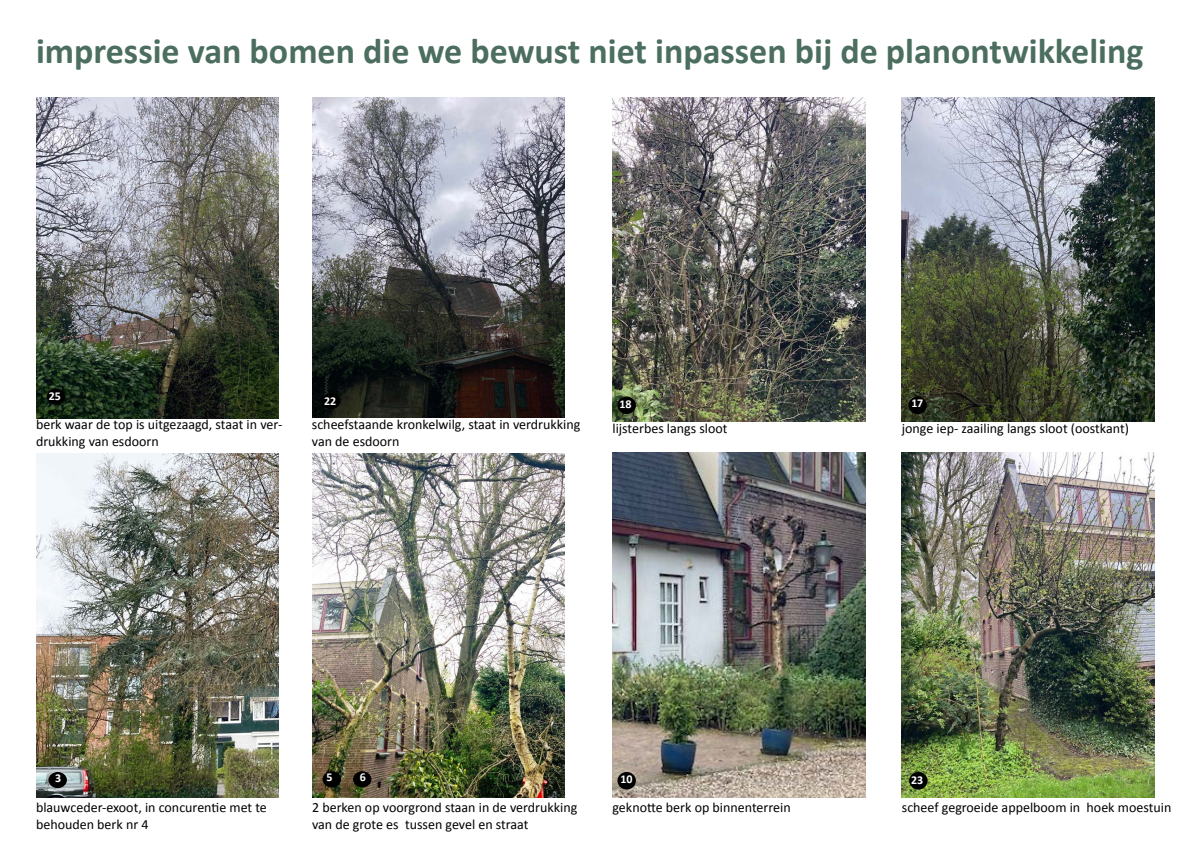
<style>
.page{position:relative;width:1191px;height:842px;background:#fff}
.page>*{position:absolute;margin:0;border:0;box-sizing:border-box;transform-origin:0 0}
.t1{font:700 36px "Calibri";color:#4b6e5f}
.t2{font:14px/16.8px "Calibri";color:#000}
.t3{font:700 12px "Calibri";letter-spacing:-.005em;color:#fff}
</style>
<div class="page">
<img style="left:36px;top:97px;width:243px;height:322px">
<img style="left:36px;top:453px;width:243px;height:344px">
<img style="left:313px;top:453px;width:251px;height:344px">
<img style="left:612px;top:97px;width:253px;height:324px">
<img style="left:612px;top:453px;width:253px;height:344px">
<img style="left:902px;top:453px;width:253px;height:344px">
<div style="left:47px;top:388px;width:18px;height:17px;background:#000;border-radius:50%"></div>
<div style="left:48px;top:772px;width:19px;height:16px;background:#000;border-radius:50%"></div>
<div style="left:322px;top:771px;width:19px;height:16px;background:#000;border-radius:50%"></div>
<div style="left:617px;top:396px;width:19px;height:18px;background:#000;border-radius:50%"></div>
<div style="left:617px;top:772px;width:19px;height:17px;background:#000;border-radius:50%"></div>
<div style="left:909px;top:772px;width:18px;height:17px;background:#000;border-radius:50%"></div>
<img style="left:312px;top:97px;width:252px;height:321px">
<div style="left:322px;top:393px;width:18px;height:16px;background:#000;border-radius:50%"></div>
<div style="left:353px;top:771px;width:18px;height:16px;background:#000;border-radius:50%"></div>
<img style="left:902px;top:97px;width:253px;height:324px">
<div style="left:908px;top:396px;width:18px;height:18px;background:#000;border-radius:50%"></div>
<h1 class="t1" style="left:36px;top:26px;width:1109px">impressie van bomen die we bewust niet inpassen bij de planontwikkeling</h1>
<p class="t3" style="left:49px;top:388px;width:14px">25</p>
<p class="t3" style="left:324px;top:392px;width:14px">22</p>
<p class="t2" style="left:36px;top:416px;width:248px">berk waar de top is uitgezaagd, staat in ver&shy;drukking van esdoorn</p>
<p class="t2" style="left:312px;top:416px;width:270px">scheefstaande kronkelwilg, staat in verdrukking van de esdoorn</p>
<p class="t3" style="left:619px;top:396px;width:14px">18</p>
<p class="t3" style="left:911px;top:395px;width:13px">17</p>
<p class="t2" style="left:612px;top:419px;width:117px">lijsterbes langs sloot</p>
<p class="t2" style="left:902px;top:419px;width:228px">jonge iep- zaailing langs sloot (oostkant)</p>
<p class="t3" style="left:55px;top:769px;width:8px">3</p>
<p class="t3" style="left:326px;top:769px;width:8px">5</p>
<p class="t3" style="left:360px;top:769px;width:8px">6</p>
<p class="t3" style="left:620px;top:770px;width:13px">10</p>
<p class="t3" style="left:911px;top:771px;width:14px">23</p>
<p class="t2" style="left:36px;top:798px;width:232px">blauwceder-exoot, in concurentie met te behouden berk nr 4</p>
<p class="t2" style="left:902px;top:798px;width:271px">scheef gegroeide appelboom in hoek moestuin</p>
<p class="t2" style="left:312px;top:798px;width:267px">2 berken op voorgrond staan in de verdrukking</p>
<p class="t2" style="left:612px;top:798px;width:180px">geknotte berk op binnenterrein</p>
<p class="t2" style="left:312px;top:815px;width:218px">van de grote es tussen gevel en straat</p>
</div>
